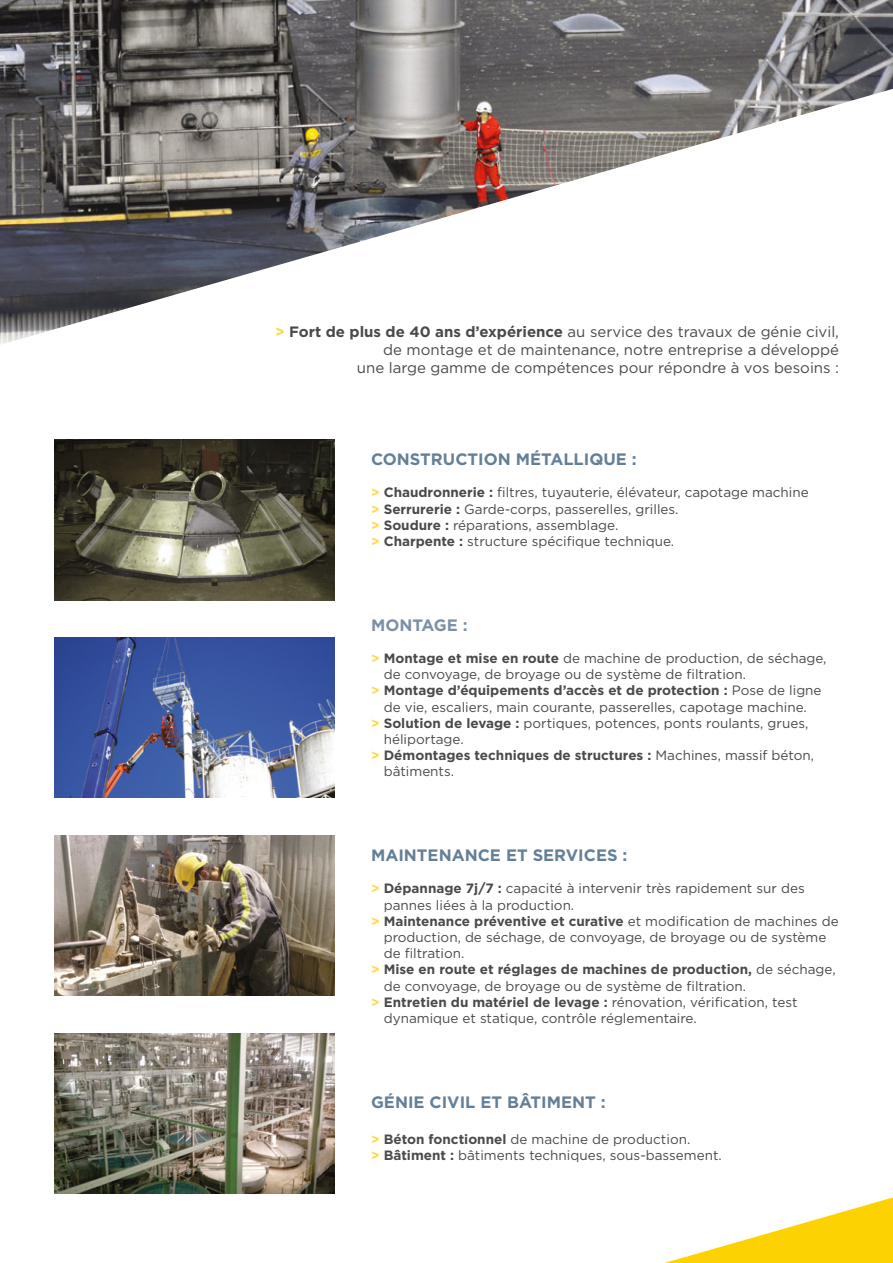
<style>
.page{position:relative;width:893px;height:1263px;background:#fff}
.page>*{position:absolute;margin:0;border:0;box-sizing:border-box;transform-origin:0 0}
.t1{font:700 16.5px "Gotham";color:#648096}
.t2{font:700 16.5px "Gotham";color:#7c90a4}
.t3{font:15px/18px "Gotham";color:#4a4a49;text-align:right}
.t4{font:13.5px/16.2px "Gotham";color:#4a4a49}
.t5{font:700 13.5px "Gotham";color:#4a4a49}
.s1{font-weight:700;color:#fed847}
.s2{font-weight:700}
.s3{color:#fed847}
.s4{font-weight:400}
</style>
<div class="page">
<img style="left:0;top:0;width:893px;height:345px">
<svg style="left:664px;top:1197px;width:229px;height:66px"></svg>
<img style="left:54px;top:440px;width:280px;height:160px">
<img style="left:54px;top:638px;width:280px;height:160px">
<img style="left:54px;top:836px;width:280px;height:160px">
<img style="left:54px;top:1033px;width:280px;height:161px">
<p class="t3" style="left:275px;top:323px;width:565px"><span class="s1">&gt;</span> <span class="s2">Fort de plus de 40 ans d’expérience</span> au service des travaux de génie civil, de montage et de maintenance, notre entreprise a développé<br>une large gamme de compétences pour répondre à vos besoins :</p>
<p class="t1" style="left:371px;top:448px;width:267px">CONSTRUCTION MÉTALLIQUE :</p>
<p class="t4" style="left:371px;top:484px;width:439px"><span class="s1">&gt;</span> <span class="s2">Chaudronnerie :</span> filtres, tuyauterie, élévateur, capotage machine <span class="s1">&gt;</span> <span class="s2">Serrurerie :</span> Garde-corps, passerelles, grilles.<br><span class="s1">&gt;</span> <span class="s2">Soudure :</span> réparations, assemblage.<br><span class="s1">&gt;</span> <span class="s2">Charpente :</span> structure spécifique technique.</p>
<p class="t2" style="left:371px;top:614px;width:98px">MONTAGE :</p>
<p class="t4" style="left:371px;top:650px;width:457px"><span class="s1">&gt;</span> <span class="s2">Montage et mise en route</span> de machine de production, de séchage,</p>
<p class="t4" style="left:384px;top:666px;width:364px">de convoyage, de broyage ou de système de filtration.</p>
<p class="t5" style="left:371px;top:682px;width:452px"><span class="s3">&gt;</span> Montage d’équipements d’accès et de protection : <span class="s4">Pose de ligne</span></p>
<p class="t4" style="left:384px;top:698px;width:425px">de vie, escaliers, main courante, passerelles, capotage machine.</p>
<p class="t4" style="left:371px;top:715px;width:439px"><span class="s1">&gt;</span> <span class="s2">Solution de levage :</span> portiques, potences, ponts roulants, grues,</p>
<p class="t4" style="left:384px;top:731px;width:81px">héliportage.</p>
<p class="t5" style="left:371px;top:746px;width:445px"><span class="s3">&gt;</span> Démontages techniques de structures : <span class="s4">Machines, massif béton,</span></p>
<p class="t4" style="left:384px;top:763px;width:72px">bâtiments.</p>
<p class="t1" style="left:371px;top:844px;width:258px">MAINTENANCE ET SERVICES :</p>
<p class="t4" style="left:371px;top:880px;width:435px"><span class="s1">&gt;</span> <span class="s2">Dépannage 7j/7 :</span> capacité à intervenir très rapidement sur des</p>
<p class="t4" style="left:384px;top:896px;width:192px">pannes liées à la production.</p>
<p class="t5" style="left:371px;top:912px;width:469px"><span class="s3">&gt;</span> Maintenance préventive et curative <span class="s4">et modification de machines de</span></p>
<p class="t4" style="left:384px;top:929px;width:444px">production, de séchage, de convoyage, de broyage ou de système</p>
<p class="t4" style="left:384px;top:945px;width:82px">de filtration.</p>
<p class="t5" style="left:371px;top:961px;width:466px"><span class="s3">&gt;</span> Mise en route et réglages de machines de production, <span class="s4">de séchage,</span></p>
<p class="t4" style="left:384px;top:977px;width:364px">de convoyage, de broyage ou de système de filtration.</p>
<p class="t5" style="left:371px;top:993px;width:428px"><span class="s3">&gt;</span> Entretien du matériel de levage : <span class="s4">rénovation, vérification, test</span></p>
<p class="t4" style="left:384px;top:1010px;width:315px">dynamique et statique, contrôle réglementaire.</p>
<p class="t1" style="left:371px;top:1091px;width:236px">GÉNIE CIVIL ET BÂTIMENT :</p>
<p class="t4" style="left:371px;top:1130px;width:352px"><span class="s1">&gt;</span> <span class="s2">Béton fonctionnel</span> de machine de production.<br><span class="s1">&gt;</span> <span class="s2">Bâtiment :</span> bâtiments techniques, sous-bassement.</p>
</div>
